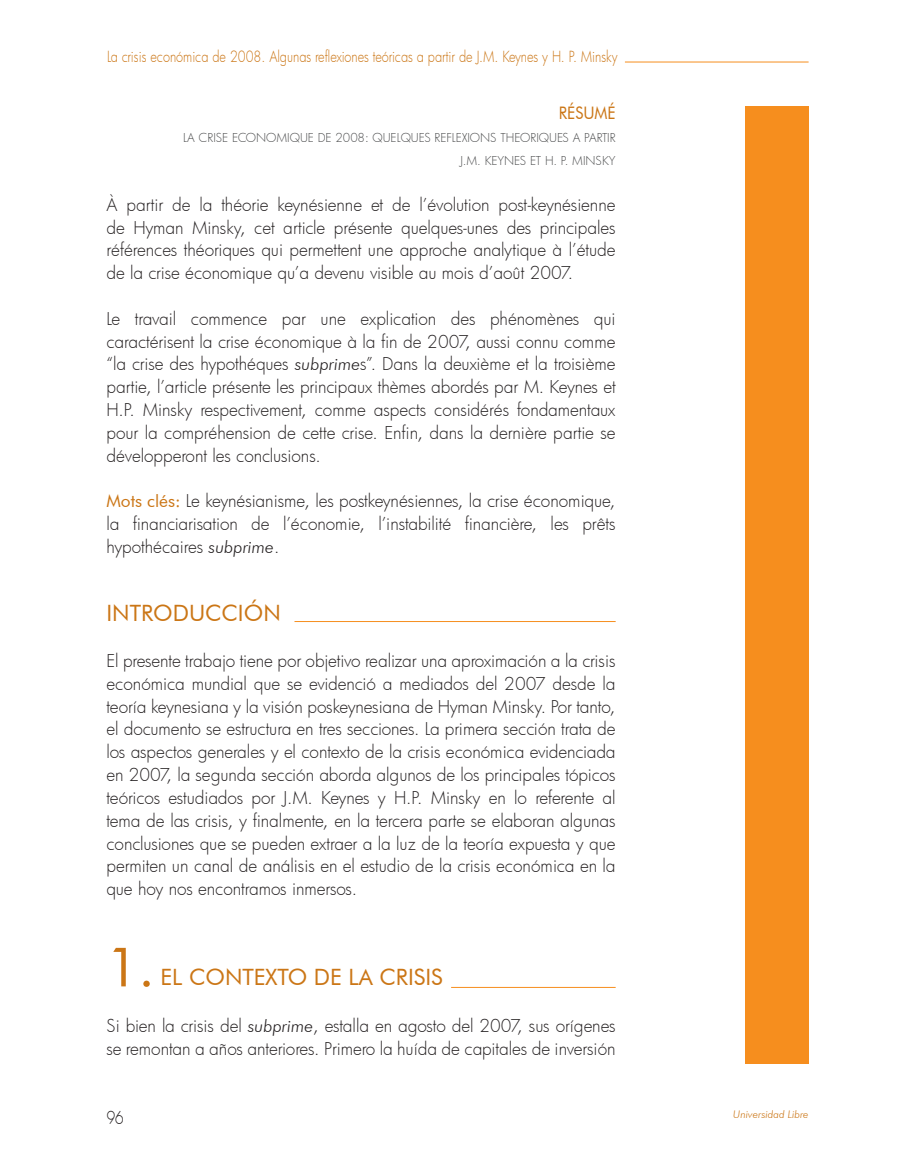
<style>
.page{position:relative;width:915px;height:1170px;background:#fff}
.page>*{position:absolute;margin:0;border:0;box-sizing:border-box;transform-origin:0 0}
.t1{font:54.45px "Futura BT";color:#cb7616}
.t2{font:22.5px "Futura BT";color:#cb7616}
.t3{font:300 17.25px/22.8px "Futura";letter-spacing:-.005em;color:#231f20;text-align:justify}
.t4{font:17.25px "Futura BT";color:#cb7616;scale:.9 1}
.t5{font:300 17.25px "Futura";letter-spacing:-.005em;color:#231f20;scale:.85 1}
.t6{font:300 15px "Futura";color:#cb7616;scale:.85 1}
.t7{font:300 12px/22.8px "Futura";color:#4b4c4d;text-align:right}
.t8{font:italic 300 10.5px "Futura BT";color:#cb7616}
.s1{font-family:"Futura BT";font-style:italic}
.s2{font-family:"Futura BT";font-weight:400;color:#cb7616}
</style>
<div class="page">
<div style="left:744px;top:106px;width:64px;height:957px;background:#f68e1e"></div>
<hr style="left:624px;top:62px;width:184px;height:1px;background:#f68e1e">
<hr style="left:294px;top:621px;width:321px;height:1px;background:#f68e1e">
<hr style="left:451px;top:986px;width:164px;height:1px;background:#f68e1e">
<p class="t6" style="left:107px;top:46px;width:602px">La crisis económica de 2008. Algunas reflexiones teóricas a partir de J.M. Keynes y H. P. Minsky</p>
<p class="t4" style="left:558px;top:103px;width:64px">RÉSUMÉ</p>
<p class="t7" style="left:183px;top:126px;width:434px">LA CRISE ECONOMIQUE DE 2008: QUELQUES REFLEXIONS THEORIQUES A PARTIR<br>J.M. KEYNES ET H. P. MINSKY</p>
<p class="t3" style="left:106px;top:193px;width:510px">À partir de la théorie keynésienne et de l’évolution post-keynésienne de Hyman Minsky, cet article présente quelques-unes des principales références théoriques qui permettent une approche analytique à l’étude de la crise économique qu’a devenu visible au mois d’août 2007.</p>
<p class="t3" style="left:106px;top:307px;width:510px">Le travail commence par une explication des phénomènes qui caractérisent la crise économique à la fin de 2007, aussi connu comme “la crise des hypothéques <span class="s1">subprime</span>s”. Dans la deuxième et la troisième partie, l’article présente les principaux thèmes abordés par M. Keynes et H.P. Minsky respectivement, comme aspects considérés fondamentaux pour la compréhension de cette crise. Enfin, dans la dernière partie se développeront les conclusions.</p>
<p class="t3" style="left:106px;top:489px;width:510px"><span class="s2">Mots clés:</span> Le keynésianisme, les postkeynésiennes, la crise économique, la financiarisation de l’économie, l’instabilité financière, les prêts hypothécaires <span class="s1">subprime</span>.</p>
<h2 class="t2" style="left:106px;top:599px;width:176px">INTRODUCCIÓN</h2>
<p class="t3" style="left:106px;top:649px;width:510px">El presente trabajo tiene por objetivo realizar una aproximación a la crisis económica mundial que se evidenció a mediados del 2007 desde la teoría keynesiana y la visión poskeynesiana de Hyman Minsky. Por tanto, el documento se estructura en tres secciones. La primera sección trata de los aspectos generales y el contexto de la crisis económica evidenciada en 2007, la segunda sección aborda algunos de los principales tópicos teóricos estudiados por J.M. Keynes y H.P. Minsky en lo referente al tema de las crisis, y finalmente, en la tercera parte se elaboran algunas conclusiones que se pueden extraer a la luz de la teoría expuesta y que permiten un canal de análisis en el estudio de la crisis económica en la que hoy nos encontramos inmersos.</p>
<h1 class="t1" style="left:106px;top:933px;width:50px">1.</h1>
<h2 class="t2" style="left:160px;top:963px;width:284px">EL CONTEXTO DE LA CRISIS</h2>
<p class="t3" style="left:106px;top:1013px;width:510px">Si bien la crisis del <span class="s1">subprime</span>, estalla en agosto del 2007, sus orígenes se remontan a años anteriores. Primero la huída de capitales de inversión</p>
<p class="t5" style="left:106px;top:1105px;width:22px">96</p>
<p class="t8" style="left:733px;top:1108px;width:77px">Universidad Libre</p>
</div>
